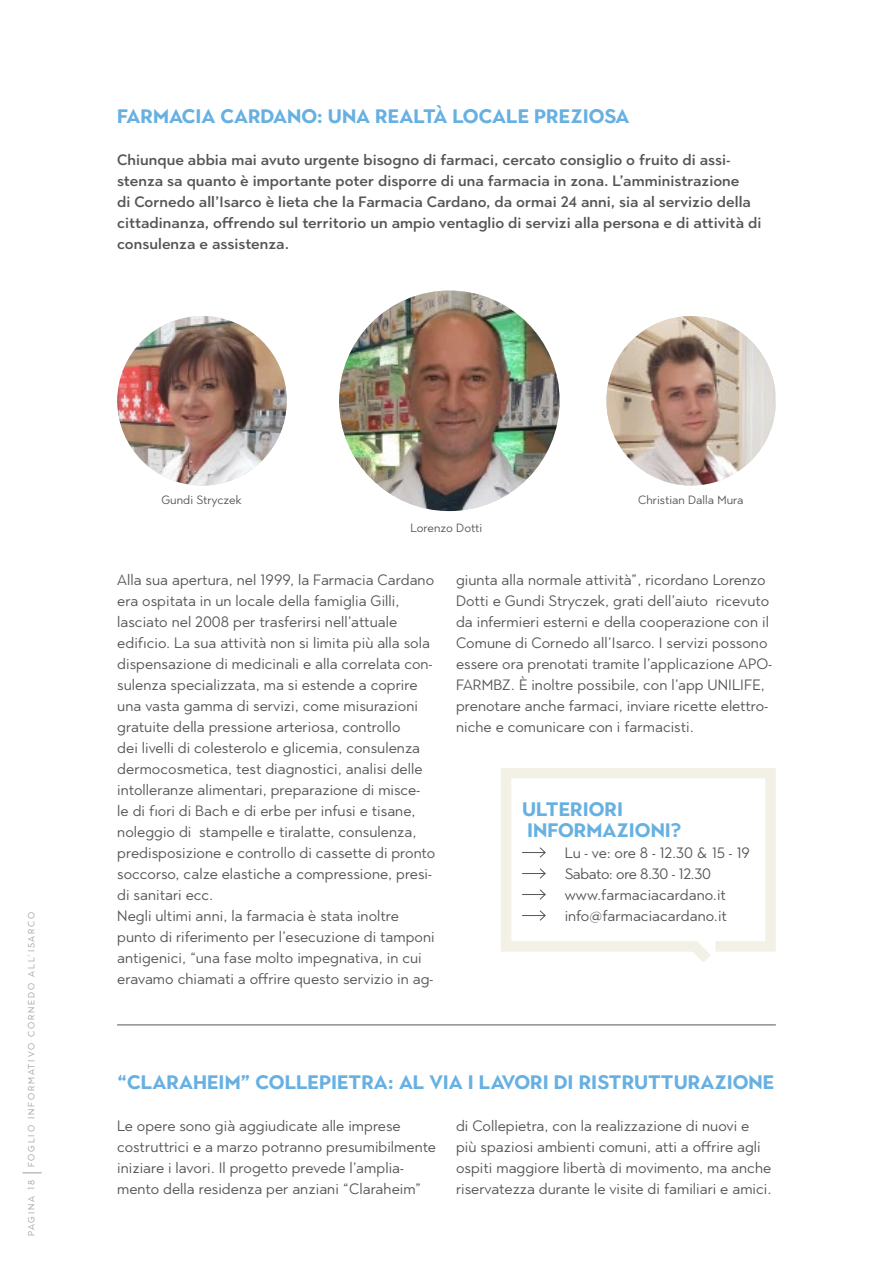
<style>
.page{position:relative;width:893px;height:1263px;background:#fff}
.page>*{position:absolute;margin:0;border:0;box-sizing:border-box;transform-origin:0 0}
.t1{font:700 19.5px/21px "Town 10 Display";color:#67b0e2}
.t2{font:15px/21px "Town 80 Text";letter-spacing:.005em;color:#565656}
.t3{font:500 15px/21px "Town 80 Text";letter-spacing:.005em;color:#565656}
.t4{font:12px "Town 80 Text";letter-spacing:.005em;color:#565656}
.t5{font:9px "Town 80 Text";letter-spacing:.21em;color:#9c9d9d}
</style>
<div class="page">
<hr style="left:117px;top:1024px;width:659px;height:1px;background:#565656">
<img style="left:339px;top:291px;width:221px;height:220px;border-radius:110px">
<img style="left:606px;top:316px;width:170px;height:170px;border-radius:85px">
<img style="left:117px;top:316px;width:170px;height:170px;border-radius:85px">
<svg style="left:501px;top:768px;width:275px;height:195px"></svg>
<svg style="left:23px;top:1172px;width:19px;height:1px"></svg>
<h1 class="t1" style="left:117px;top:106px;width:514px">FARMACIA CARDANO: UNA REALTÀ LOCALE PREZIOSA</h1>
<p class="t3" style="left:117px;top:149px;width:646px">Chiunque abbia mai avuto urgente bisogno di farmaci, cercato consiglio o fruito di assi&shy;stenza sa quanto è importante poter disporre di una farmacia in zona. L’amministrazione<br>di Cornedo all’Isarco è lieta che la Farmacia Cardano, da ormai 24 anni, sia al servizio della cittadinanza, offrendo sul territorio un ampio ventaglio di servizi alla persona e di attività di consulenza e assistenza.</p>
<p class="t5" style="left:25px;top:1167px;width:257px;rotate:-90deg">FOGLIO INFORMATIVO CORNEDO ALL’ISARCO</p>
<p class="t5" style="left:25px;top:1236px;width:57px;rotate:-90deg">PAGINA 18</p>
<p class="t4" style="left:161px;top:492px;width:82px">Gundi Stryczek</p>
<p class="t4" style="left:638px;top:492px;width:107px">Christian Dalla Mura</p>
<p class="t4" style="left:411px;top:520px;width:73px">Lorenzo Dotti</p>
<p class="t2" style="left:117px;top:569px;width:320px">Alla sua apertura, nel 1999, la Farmacia Cardano era ospitata in un locale della famiglia Gilli, lasciato nel 2008 per trasferirsi nell’attuale edificio. La sua attività non si limita più alla sola dispensazione di medicinali e alla correlata con&shy;sulenza specializzata, ma si estende a coprire una vasta gamma di servizi, come misurazioni gratuite della pressione arteriosa, controllo<br>dei livelli di colesterolo e glicemia, consulenza dermocosmetica, test diagnostici, analisi delle intolleranze alimentari, preparazione di misce-<br>le di fiori di Bach e di erbe per infusi e tisane, noleggio di stampelle e tiralatte, consulenza, predisposizione e controllo di cassette di pronto soccorso, calze elastiche a compressione, presi&shy;di sanitari ecc.<br>Negli ultimi anni, la farmacia è stata inoltre punto di riferimento per l’esecuzione di tamponi antigenici, “una fase molto impegnativa, in cui eravamo chiamati a offrire questo servizio in ag-</p>
<p class="t2" style="left:456px;top:569px;width:317px">giunta alla normale attività”, ricordano Lorenzo Dotti e Gundi Stryczek, grati dell’aiuto ricevuto da infermieri esterni e della cooperazione con il Comune di Cornedo all’Isarco. I servizi possono essere ora prenotati tramite l’applicazione APO-FARMBZ. È inoltre possibile, con l’app UNILIFE, prenotare anche farmaci, inviare ricette elettro&shy;niche e comunicare con i farmacisti.</p>
<h1 class="t1" style="left:522px;top:799px;width:161px">ULTERIORI<br>INFORMAZIONI?</h1>
<p class="t2" style="left:565px;top:842px;width:187px">Lu - ve: ore 8 - 12.30 &amp; 15 - 19<br>Sabato: ore 8.30 - 12.30 www.farmaciacardano.it info@farmaciacardano.it</p>
<h1 class="t1" style="left:117px;top:1072px;width:659px">“CLARAHEIM” COLLEPIETRA: AL VIA I LAVORI DI RISTRUTTURAZIONE</h1>
<p class="t2" style="left:117px;top:1115px;width:320px">Le opere sono già aggiudicate alle imprese costruttrici e a marzo potranno presumibilmente iniziare i lavori. Il progetto prevede l’amplia&shy;mento della residenza per anziani “Claraheim”</p>
<p class="t2" style="left:456px;top:1115px;width:317px">di Collepietra, con la realizzazione di nuovi e più spaziosi ambienti comuni, atti a offrire agli ospiti maggiore libertà di movimento, ma anche riservatezza durante le visite di familiari e amici.</p>
</div>
